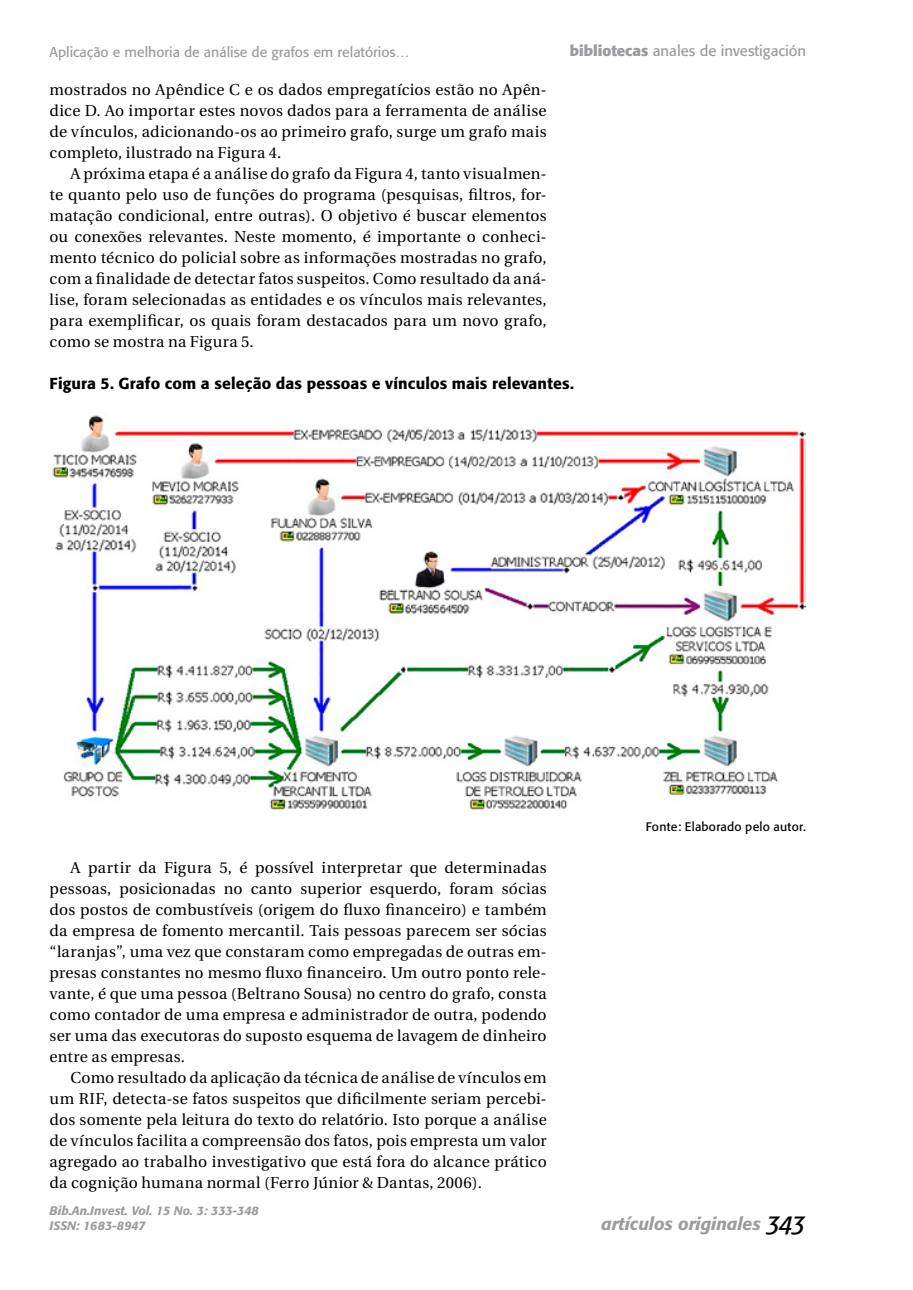
<style>
.page{position:relative;width:913px;height:1290px;background:#fff}
.page>*{position:absolute;margin:0;border:0;box-sizing:border-box;transform-origin:0 0}
.t1{font:italic 500 17.5px "Formata";color:#9c9ba0}
.t2{font:15.75px/21px "Utopia";letter-spacing:.015em;color:#000;text-align:justify}
.t3{font:500 15.75px "Formata";letter-spacing:.01em;color:#000}
.t4{font:14.88px "Formata";color:#9c9ba0}
.t5{font:14px "Formata";color:#9c9ba0}
.t6{font:italic 500 12.25px "Formata";color:#9c9ba0}
.t7{font:12.25px "Formata";letter-spacing:.02em;color:#000}
.s1{font-weight:700}
</style>
<div class="page">
<img style="left:50px;top:415px;width:756px;height:395px">
<p class="t5" style="left:50px;top:43px;width:361px">Aplicação e melhoria de análise de grafos em relatórios…</p>
<p class="t2" style="left:50px;top:80px;width:499px">mostrados no Apêndice C e os dados empregatícios estão no Apên&shy;dice D. Ao importar estes novos dados para a ferramenta de análise de vínculos, adicionando-os ao primeiro grafo, surge um grafo mais completo, ilustrado na Figura 4.</p>
<p class="t2" style="left:50px;top:164px;width:499px;text-indent:21px">A próxima etapa é a análise do grafo da Figura 4, tanto visualmen&shy;te quanto pelo uso de funções do programa (pesquisas, filtros, for&shy;matação condicional, entre outras). O objetivo é buscar elementos ou conexões relevantes. Neste momento, é importante o conheci&shy;mento técnico do policial sobre as informações mostradas no grafo, com a finalidade de detectar fatos suspeitos. Como resultado da aná&shy;lise, foram selecionadas as entidades e os vínculos mais relevantes, para exemplificar, os quais foram destacados para um novo grafo, como se mostra na Figura 5.</p>
<p class="t4" style="left:570px;top:42px;width:238px"><span class="s1">bibliotecas</span> anales de investigación</p>
<p class="t3" style="left:50px;top:374px;width:526px">Figura 5. Grafo com a seleção das pessoas e vínculos mais relevantes.</p>
<p class="t2" style="left:50px;top:857px;width:499px;text-indent:21px">A partir da Figura 5, é possível interpretar que determinadas pessoas, posicionadas no canto superior esquerdo, foram sócias dos postos de combustíveis (origem do fluxo financeiro) e também da empresa de fomento mercantil. Tais pessoas parecem ser sócias “laranjas”, uma vez que constaram como empregadas de outras em&shy;presas constantes no mesmo fluxo financeiro. Um outro ponto rele&shy;vante, é que uma pessoa (Beltrano Sousa) no centro do grafo, consta como contador de uma empresa e administrador de outra, podendo ser uma das executoras do suposto esquema de lavagem de dinheiro entre as empresas.</p>
<p class="t2" style="left:50px;top:1067px;width:499px;text-indent:21px">Como resultado da aplicação da técnica de análise de vínculos em um RIF, detecta-se fatos suspeitos que dificilmente seriam percebi&shy;dos somente pela leitura do texto do relatório. Isto porque a análise de vínculos facilita a compreensão dos fatos, pois empresta um valor agregado ao trabalho investigativo que está fora do alcance prático da cognição humana normal (Ferro Júnior &amp; Dantas, 2006).</p>
<p class="t7" style="left:646px;top:819px;width:161px">Fonte: Elaborado pelo autor.</p>
<p class="t6" style="left:50px;top:1203px;width:211px">Bib.An.Invest. Vol. 15 No. 3: 333-348</p>
<p class="t6" style="left:50px;top:1218px;width:97px">ISSN: 1683-8947</p>
<p class="t1" style="left:601px;top:1213px;width:161px">artículos originales</p>
</div>
